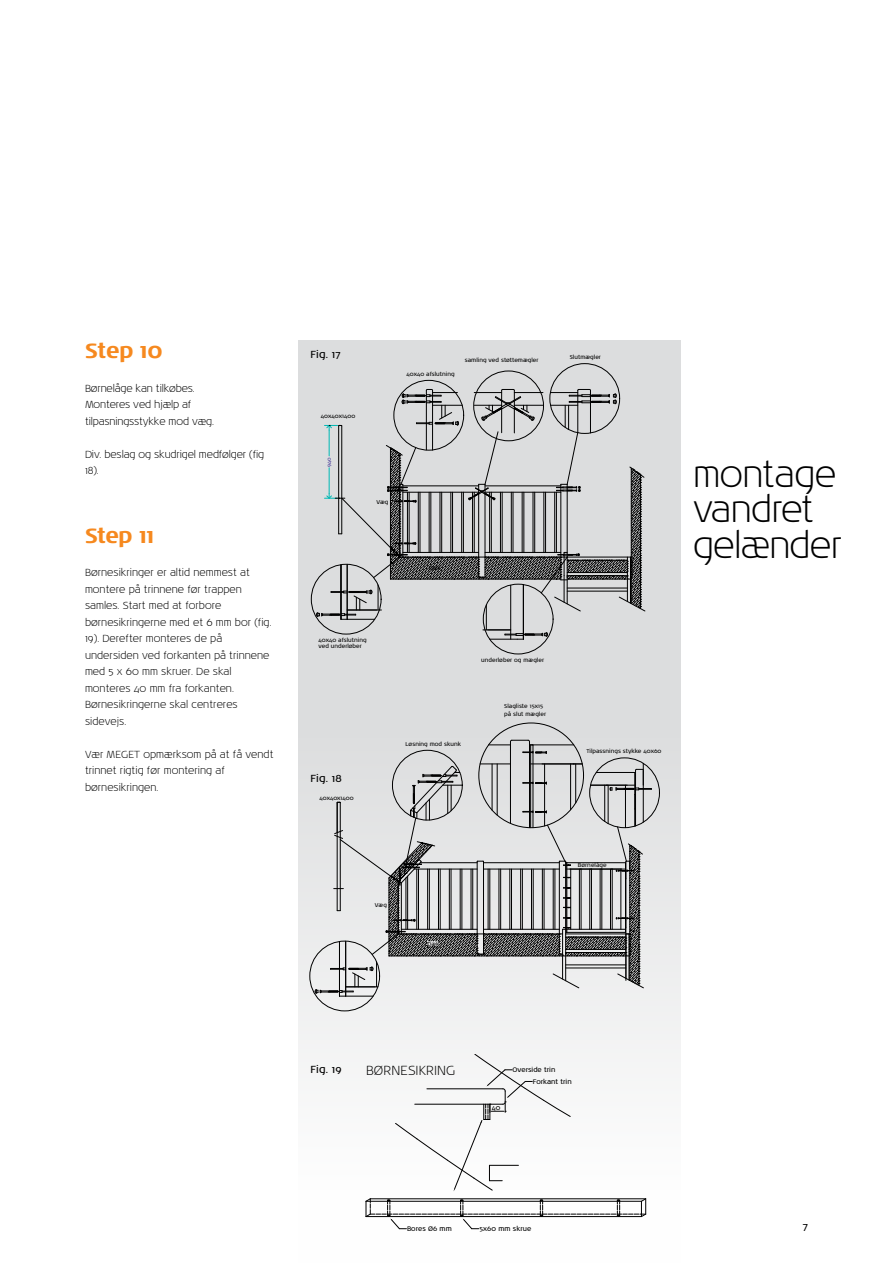
<style>
.page{position:relative;width:893px;height:1263px;background:#fff}
.page>*{position:absolute;margin:0;border:0;box-sizing:border-box;transform-origin:0 0}
.t1{font:300 36.3px/35.5px "Noa LT Std";letter-spacing:-.025em;color:#000}
.t2{font:700 21px "Noa LT Std";letter-spacing:-.03em;color:#f6891f}
.t3{font:300 13.5px "Noa LT Std";letter-spacing:.005em;color:#000}
.t4{font:300 10.5px/16.5px "Noa LT Std";color:#000}
.t5{font:10.5px "Noa LT Std";letter-spacing:.015em;color:#000}
.t6{font:6.75px "Noa LT Std";color:#000}
.t7{font:5.7px/8.1px "Noa LT Std";color:#000}
.t8{font:5.1px "Noa LT Std";color:#3b3092}
</style>
<div class="page">
<div style="left:298px;top:340px;width:382px;height:923px;background:linear-gradient(to bottom,#d2d3d4,#fbfbfb)"></div>
<svg style="left:316px;top:389px;width:330px;height:251px"></svg>
<svg style="left:314px;top:739px;width:338px;height:258px"></svg>
<svg style="left:395px;top:1054px;width:176px;height:137px"></svg>
<svg style="left:366px;top:1198px;width:280px;height:31px"></svg>
<hr style="left:415px;top:1104px;width:75px;height:1px;background:#000">
<h2 class="t2" style="left:85px;top:338px;width:79px">Step 10</h2>
<p class="t4" style="left:85px;top:380px;width:130px">Børnelåge kan tilkøbes.<br>Monteres ved hjælp af tilpasningsstykke mod væg.</p>
<p class="t4" style="left:85px;top:446px;width:181px;line-height:16px">Div. beslag og skudrigel medfølger (fig<br>18).</p>
<h2 class="t2" style="left:85px;top:523px;width:71px">Step 11</h2>
<p class="t4" style="left:85px;top:565px;width:188px">Børnesikringer er altid nemmest at montere på trinnene før trappen samles. Start med at forbore børnesikringerne med et 6 mm bor (fig.<br>19). Derefter monteres de på undersiden ved forkanten på trinnene med 5 x 60 mm skruer. De skal monteres 40 mm fra forkanten.<br>Børnesikringerne skal centreres sidevejs.</p>
<p class="t4" style="left:85px;top:746px;width:190px">Vær MEGET opmærksom på at få vendt trinnet rigtig før montering af børnesikringen.</p>
<p class="t5" style="left:310px;top:348px;width:32px">Fig. 17</p>
<p class="t7" style="left:321px;top:412px;width:36px">40x40x1400</p>
<p class="t8" style="left:326px;top:467px;width:11px;rotate:-90deg">940</p>
<p class="t7" style="left:406px;top:371px;width:50px">40x40 afslutning</p>
<p class="t7" style="left:465px;top:356px;width:75px">samling ved støttemægler</p>
<p class="t7" style="left:376px;top:498px;width:13px">Væg</p>
<p class="t7" style="left:429px;top:564px;width:13px">Dæk</p>
<p class="t7" style="left:570px;top:353px;width:33px">Slutmægler</p>
<p class="t7" style="left:318px;top:636px;width:50px">40x40 afslutning</p>
<p class="t7" style="left:318px;top:642px;width:45px">ved underløber</p>
<p class="t5" style="left:310px;top:772px;width:33px">Fig. 18</p>
<p class="t7" style="left:319px;top:794px;width:36px">40x40x1400</p>
<p class="t7" style="left:406px;top:740px;width:57px">Løsning mod skunk</p>
<p class="t7" style="left:481px;top:656px;width:64px">underløber og mægler</p>
<p class="t7" style="left:504px;top:702px;width:43px">Slagliste 15x15 på slut mægler</p>
<p class="t7" style="left:375px;top:901px;width:13px">Væg</p>
<p class="t7" style="left:427px;top:940px;width:13px">Dæk</p>
<p class="t7" style="left:586px;top:747px;width:77px">Tilpassnings stykke 40x60</p>
<p class="t7" style="left:578px;top:861px;width:30px">Børnelåge</p>
<h1 class="t1" style="left:693px;top:458px;width:151px">montage vandret gelænder</h1>
<p class="t5" style="left:310px;top:1063px;width:33px">Fig. 19</p>
<p class="t3" style="left:366px;top:1062px;width:91px">BØRNESIKRING</p>
<p class="t6" style="left:492px;top:1103px;width:10px">40</p>
<p class="t6" style="left:512px;top:1065px;width:44px">Overside trin</p>
<p class="t6" style="left:533px;top:1078px;width:40px">Forkant trin</p>
<p class="t6" style="left:407px;top:1225px;width:46px">Bores Ø6 mm</p>
<p class="t6" style="left:480px;top:1225px;width:53px">5x60 mm skrue</p>
<p class="t5" style="left:803px;top:1220px;width:7px">7</p>
</div>
